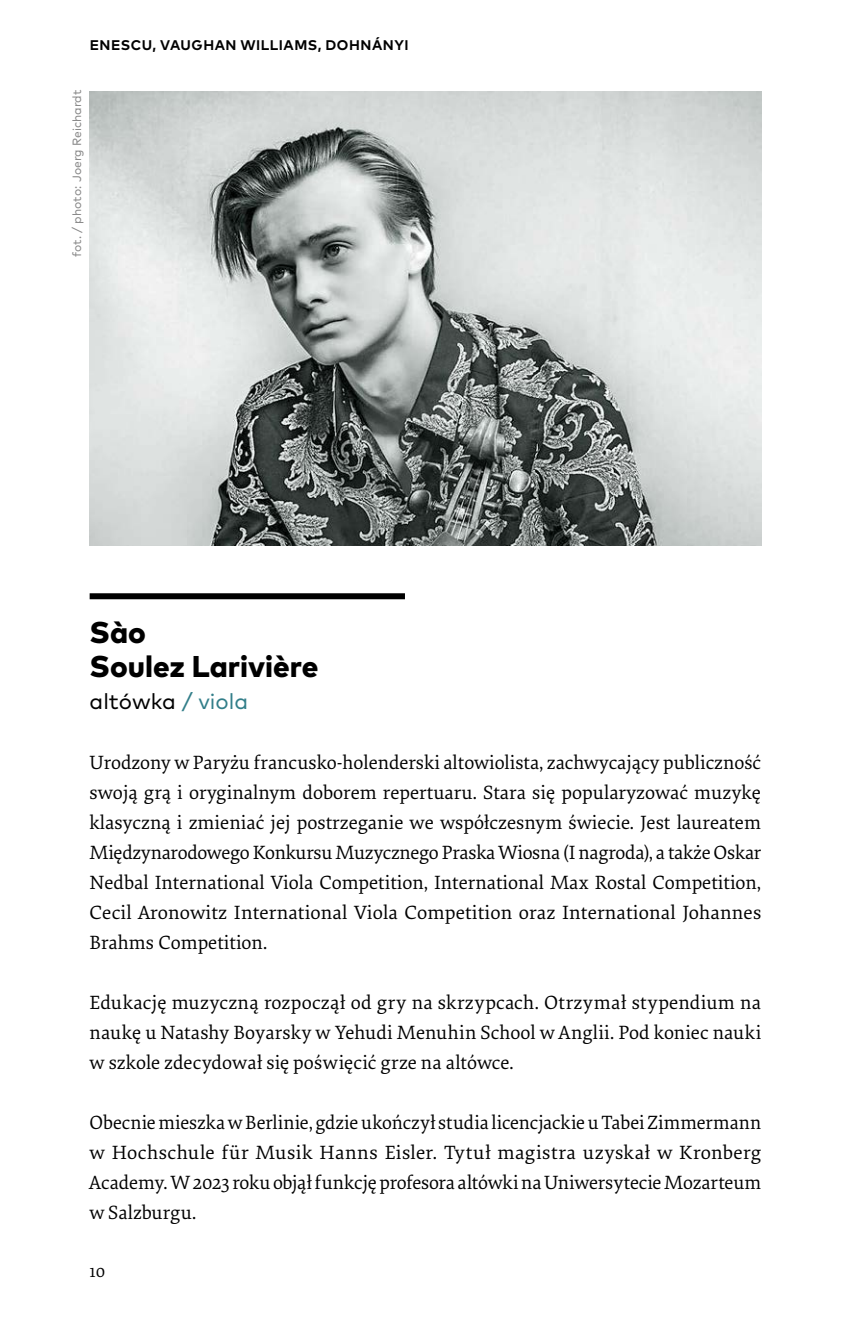
<style>
.page{position:relative;width:851px;height:1333px;background:#fff}
.page>*{position:absolute;margin:0;border:0;box-sizing:border-box;transform-origin:0 0}
.t1{font:800 30px/34px "Mark OT";color:#000}
.t2{font:22px "Mark Pro";color:#000}
.t3{font:20px/30px "Elena Basic";color:#000;text-align:justify}
.t4{font:18px "Elena Basic";color:#000}
.t5{font:700 14px "Mark OT";letter-spacing:.035em;color:#000}
.t6{font:12px "Mark Pro";color:#878787}
.s1{color:#327e89}
</style>
<div class="page">
<div style="left:90px;top:593px;width:315px;height:6px;background:#000"></div>
<img style="left:90px;top:92px;width:671px;height:454px">
<p class="t5" style="left:90px;top:36px;width:320px">ENESCU, VAUGHAN WILLIAMS, DOHNÁNYI</p>
<p class="t6" style="left:68px;top:257px;width:169px;rotate:-90deg">fot. / photo: Joerg Reichardt</p>
<h1 class="t1" style="left:90px;top:615px;width:230px">Sào<br>Soulez Larivière</h1>
<p class="t2" style="left:90px;top:685px;width:160px">altówka <span class="s1">/ viola</span></p>
<p class="t3" style="left:90px;top:746px;width:673px">Urodzony w Paryżu francusko-holenderski altowiolista, zachwycający publiczność swoją grą i oryginalnym doborem repertuaru. Stara się popularyzować muzykę klasyczną i zmieniać jej postrzeganie we współczesnym świecie. Jest laureatem Międzynarodowego Konkursu Muzycznego Praska Wiosna (I nagroda), a także Oskar Nedbal International Viola Competition, International Max Rostal Competition, Cecil Aronowitz International Viola Competition oraz International Johannes Brahms Competition.</p>
<p class="t3" style="left:90px;top:986px;width:673px">Edukację muzyczną rozpoczął od gry na skrzypcach. Otrzymał stypendium na naukę u Natashy Boyarsky w Yehudi Menuhin School w Anglii. Pod koniec nauki w szkole zdecydował się poświęcić grze na altówce.</p>
<p class="t3" style="left:90px;top:1106px;width:673px">Obecnie mieszka w Berlinie, gdzie ukończył studia licencjackie u Tabei Zimmermann w Hochschule für Musik Hanns Eisler. Tytuł magistra uzyskał w Kronberg Academy. W 2023 roku objął funkcję profesora altówki na Uniwersytecie Mozarteum w Salzburgu.</p>
<p class="t4" style="left:90px;top:1258px;width:17px">10</p>
</div>
